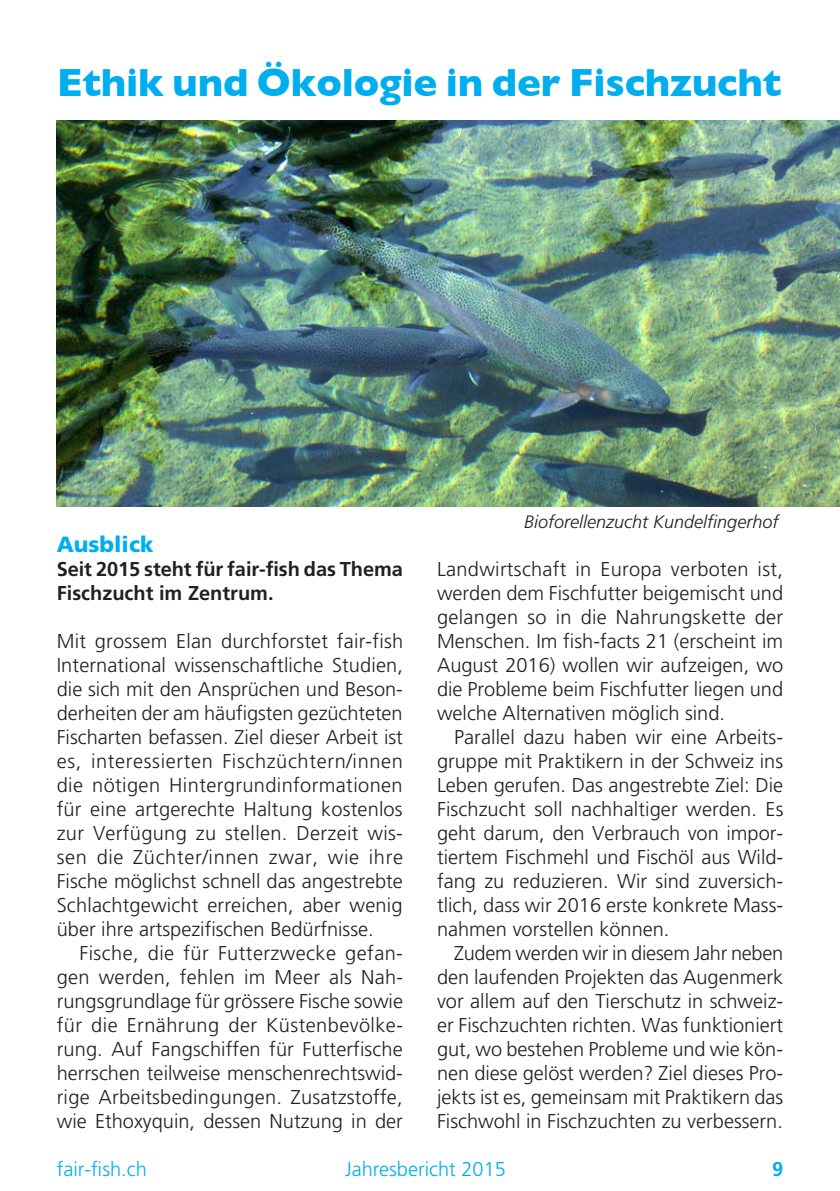
<style>
.page{position:relative;width:840px;height:1191px;background:#fff}
.page>*{position:absolute;margin:0;border:0;box-sizing:border-box;transform-origin:0 0}
.t1{font:700 40px "Gill Sans";letter-spacing:-.005em;color:#00aeef}
.t2{font:900 22px "Frutiger";color:#00aeef}
.t3{font:300 20px/24px "Frutiger";color:#231f20;text-align:justify}
.t4{font:700 20px/24px "Frutiger";letter-spacing:-.005em;color:#231f20}
.t5{font:300 20px "Frutiger";color:#00aeef}
.t6{font:700 20px "Frutiger";color:#00aeef}
.t7{font:italic 300 18px "Frutiger";color:#231f20}
</style>
<div class="page">
<img style="left:57px;top:120px;width:782px;height:386px">
<h1 class="t1" style="left:57px;top:59px;width:725px">Ethik und Ökologie in der Fischzucht</h1>
<p class="t2" style="left:57px;top:531px;width:98px">Ausblick</p>
<p class="t4" style="left:57px;top:557px;width:347px">Seit 2015 steht für fair-fish das Thema<br>Fischzucht im Zentrum.</p>
<p class="t3" style="left:57px;top:629px;width:348px">Mit grossem Elan durchforstet fair-fish International wissenschaftliche Studien, die sich mit den Ansprüchen und Beson&shy;derheiten der am häufigsten gezüchteten Fischarten befassen. Ziel dieser Arbeit ist es, interessierten Fischzüchtern/innen die nötigen Hintergrundinformationen für eine artgerechte Haltung kostenlos zur Verfügung zu stellen. Derzeit wis&shy;sen die Züchter/innen zwar, wie ihre Fische möglichst schnell das angestrebte Schlachtgewicht erreichen, aber wenig über ihre artspezifischen Bedürfnisse.</p>
<p class="t3" style="left:57px;top:941px;width:348px;text-indent:23px">Fische, die für Futterzwecke gefan&shy;gen werden, fehlen im Meer als Nah&shy;rungsgrundlage für grössere Fische sowie für die Ernährung der Küstenbevölke&shy;rung. Auf Fangschiffen für Futterfische herrschen teilweise menschenrechtswid&shy;rige Arbeitsbedingungen. Zusatzstoffe, wie Ethoxyquin, dessen Nutzung in der</p>
<p class="t7" style="left:523px;top:511px;width:256px">Bioforellenzucht Kundelfingerhof</p>
<p class="t3" style="left:437px;top:557px;width:347px">Landwirtschaft in Europa verboten ist, werden dem Fischfutter beigemischt und gelangen so in die Nahrungskette der Menschen. Im fish-facts 21 (erscheint im August 2016) wollen wir aufzeigen, wo die Probleme beim Fischfutter liegen und welche Alternativen möglich sind.</p>
<p class="t3" style="left:437px;top:725px;width:348px;text-indent:17px">Parallel dazu haben wir eine Arbeits&shy;gruppe mit Praktikern in der Schweiz ins Leben gerufen. Das angestrebte Ziel: Die Fischzucht soll nachhaltiger werden. Es geht darum, den Verbrauch von impor&shy;tiertem Fischmehl und Fischöl aus Wild&shy;fang zu reduzieren. Wir sind zuversich&shy;tlich, dass wir 2016 erste konkrete Mass&shy;nahmen vorstellen können.</p>
<p class="t3" style="left:437px;top:941px;width:348px;text-indent:17px">Zudem werden wir in diesem Jahr neben den laufenden Projekten das Augenmerk vor allem auf den Tierschutz in schweiz&shy;er Fischzuchten richten. Was funktioniert gut, wo bestehen Probleme und wie kön&shy;nen diese gelöst werden? Ziel dieses Pro&shy;jekts ist es, gemeinsam mit Praktikern das Fischwohl in Fischzuchten zu verbessern.</p>
<p class="t5" style="left:57px;top:1158px;width:91px">fair-fish.ch</p>
<p class="t5" style="left:345px;top:1158px;width:162px">Jahresbericht 2015</p>
<p class="t6" style="left:771px;top:1157px;width:13px">9</p>
</div>
